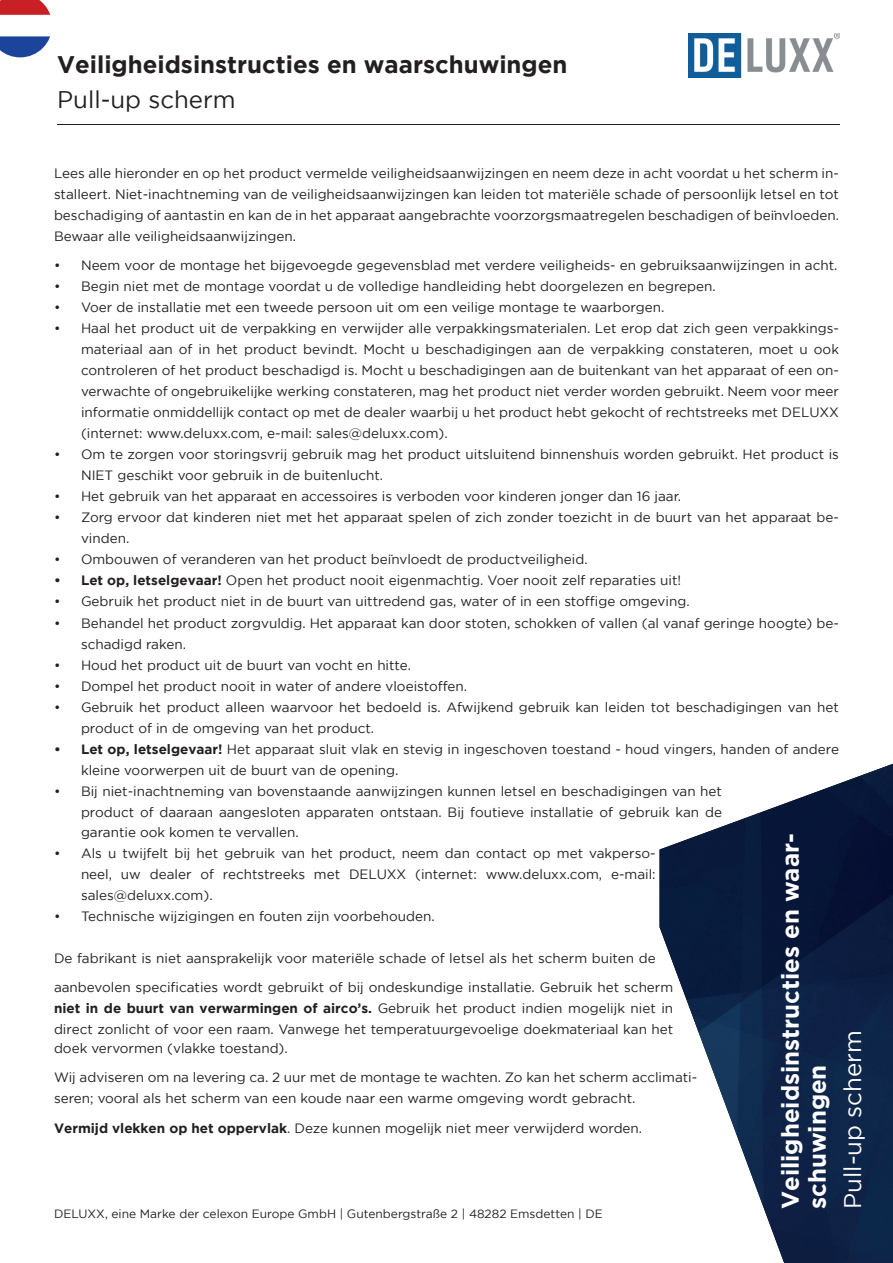
<style>
.page{position:relative;width:893px;height:1263px;background:#fff}
.page>*{position:absolute;margin:0;border:0;box-sizing:border-box;transform-origin:0 0}
.t1{font:700 24px/27px "Gotham";color:#fff}
.t2{font:700 24px "Gotham";color:#231f20}
.t3{font:24px "Gotham";color:#231f20}
.t4{font:24px "Gotham";color:#fff}
.t5{font:13.5px/21px "Gotham";color:#231f20}
.t6{font:12px "Gotham";color:#231f20}
.s1{font-weight:700}
</style>
<div class="page">
<img style="left:659px;top:764px;width:234px;height:499px">
<hr style="left:57px;top:124px;width:783px;height:1px;background:#231f20">
<img style="left:689px;top:33px;width:151px;height:44px">
<img style="left:0;top:0;width:51px;height:57px">
<h1 class="t2" style="left:57px;top:50px;width:512px">Veiligheidsinstructies en waarschuwingen</h1>
<h1 class="t3" style="left:57px;top:87px;width:180px">Pull-up scherm</h1>
<p class="t5" style="left:54px;top:162px;width:786px;text-align:justify">Lees alle hieronder en op het product vermelde veiligheidsaanwijzingen en neem deze in acht voordat u het scherm in&shy;stalleert. Niet-inachtneming van de veiligheidsaanwijzingen kan leiden tot materiële schade of persoonlijk letsel en tot beschadiging of aantastin en kan de in het apparaat aangebrachte voorzorgsmaatregelen beschadigen of beïnvloeden.<br>Bewaar alle veiligheidsaanwijzingen.</p>
<p class="t5" style="left:54px;top:255px;width:785px">• Neem voor de montage het bijgevoegde gegevensblad met verdere veiligheids- en gebruiksaanwijzingen in acht.</p>
<p class="t5" style="left:54px;top:276px;width:663px">• Begin niet met de montage voordat u de volledige handleiding hebt doorgelezen en begrepen.</p>
<p class="t5" style="left:54px;top:297px;width:612px">• Voer de installatie met een tweede persoon uit om een veilige montage te waarborgen.</p>
<p class="t5" style="left:81px;top:318px;width:759px;text-align:justify;text-indent:-27px">• Haal het product uit de verpakking en verwijder alle verpakkingsmaterialen. Let erop dat zich geen verpakkings&shy;materiaal aan of in het product bevindt. Mocht u beschadigingen aan de verpakking constateren, moet u ook controleren of het product beschadigd is. Mocht u beschadigingen aan de buitenkant van het apparaat of een on&shy;verwachte of ongebruikelijke werking constateren, mag het product niet verder worden gebruikt. Neem voor meer informatie onmiddellijk contact op met de dealer waarbij u het product hebt gekocht of rechtstreeks met DELUXX (internet: www.deluxx.com, e-mail: sales@deluxx.com).</p>
<p class="t5" style="left:81px;top:444px;width:759px;text-indent:-27px">• Om te zorgen voor storingsvrij gebruik mag het product uitsluitend binnenshuis worden gebruikt. Het product is<br>NIET geschikt voor gebruik in de buitenlucht.</p>
<p class="t5" style="left:54px;top:486px;width:629px">• Het gebruik van het apparaat en accessoires is verboden voor kinderen jonger dan 16 jaar.</p>
<p class="t5" style="left:81px;top:507px;width:759px;text-indent:-27px">• Zorg ervoor dat kinderen niet met het apparaat spelen of zich zonder toezicht in de buurt van het apparaat be&shy;vinden.</p>
<p class="t5" style="left:54px;top:549px;width:535px">• Ombouwen of veranderen van het product beïnvloedt de productveiligheid.</p>
<p class="t5" style="left:54px;top:570px;width:629px"><span class="s1">• Let op, letselgevaar!</span> Open het product nooit eigenmachtig. Voer nooit zelf reparaties uit!</p>
<p class="t5" style="left:54px;top:591px;width:637px">• Gebruik het product niet in de buurt van uittredend gas, water of in een stoffige omgeving.</p>
<p class="t5" style="left:81px;top:612px;width:759px;text-indent:-27px">• Behandel het product zorgvuldig. Het apparaat kan door stoten, schokken of vallen (al vanaf geringe hoogte) be&shy;schadigd raken.</p>
<p class="t5" style="left:54px;top:654px;width:359px">• Houd het product uit de buurt van vocht en hitte.</p>
<p class="t5" style="left:54px;top:675px;width:415px">• Dompel het product nooit in water of andere vloeistoffen.</p>
<p class="t5" style="left:81px;top:696px;width:759px;text-indent:-27px">• Gebruik het product alleen waarvoor het bedoeld is. Afwijkend gebruik kan leiden tot beschadigingen van het product of in de omgeving van het product.</p>
<p class="t5" style="left:81px;top:738px;width:759px;text-indent:-27px"><span class="s1">• Let op, letselgevaar!</span> Het apparaat sluit vlak en stevig in ingeschoven toestand - houd vingers, handen of andere kleine voorwerpen uit de buurt van de opening.</p>
<p class="t5" style="left:81px;top:780px;width:643px;line-height:20.4px;text-align:justify;text-indent:-27px">• Bij niet-inachtneming van bovenstaande aanwijzingen kunnen letsel en beschadigingen van het product of daaraan aangesloten apparaten ontstaan. Bij foutieve installatie of gebruik kan de garantie ook komen te vervallen.</p>
<p class="t5" style="left:81px;top:842px;width:576px;text-align:justify;text-indent:-27px">• Als u twijfelt bij het gebruik van het product, neem dan contact op met vakperso&shy;neel, uw dealer of rechtstreeks met DELUXX (internet: www.deluxx.com, e-mail: sales@deluxx.com).</p>
<p class="t5" style="left:54px;top:905px;width:382px">• Technische wijzigingen en fouten zijn voorbehouden.</p>
<p class="t5" style="left:54px;top:947px;width:603px">De fabrikant is niet aansprakelijk voor materiële schade of letsel als het scherm buiten de</p>
<p class="t5" style="left:54px;top:977px;width:621px;text-align:justify">aanbevolen specificaties wordt gebruikt of bij ondeskundige installatie. Gebruik het scherm <span class="s1">niet in de buurt van verwarmingen of airco’s.</span> Gebruik het product indien mogelijk niet in direct zonlicht of voor een raam. Vanwege het temperatuurgevoelige doekmateriaal kan het</p>
<p class="t5" style="left:54px;top:1033px;width:645px;line-height:29.5px">doek vervormen (vlakke toestand).<br>Wij adviseren om na levering ca. 2 uur met de montage te wachten. Zo kan het scherm acclimati-</p>
<p class="t5" style="left:54px;top:1083px;width:590px;line-height:29.5px">seren; vooral als het scherm van een koude naar een warme omgeving wordt gebracht.<br><span class="s1">Vermijd vlekken op het oppervlak</span>. Deze kunnen mogelijk niet meer verwijderd worden.</p>
<h1 class="t1" style="left:776px;top:1209px;width:377px;rotate:-90deg">Veiligheidsinstructies en waar&shy;schuwingen</h1>
<h1 class="t4" style="left:839px;top:1209px;width:180px;rotate:-90deg">Pull-up scherm</h1>
<p class="t6" style="left:54px;top:1207px;width:550px">DELUXX, eine Marke der celexon Europe GmbH | Gutenbergstraße 2 | 48282 Emsdetten | DE</p>
</div>
